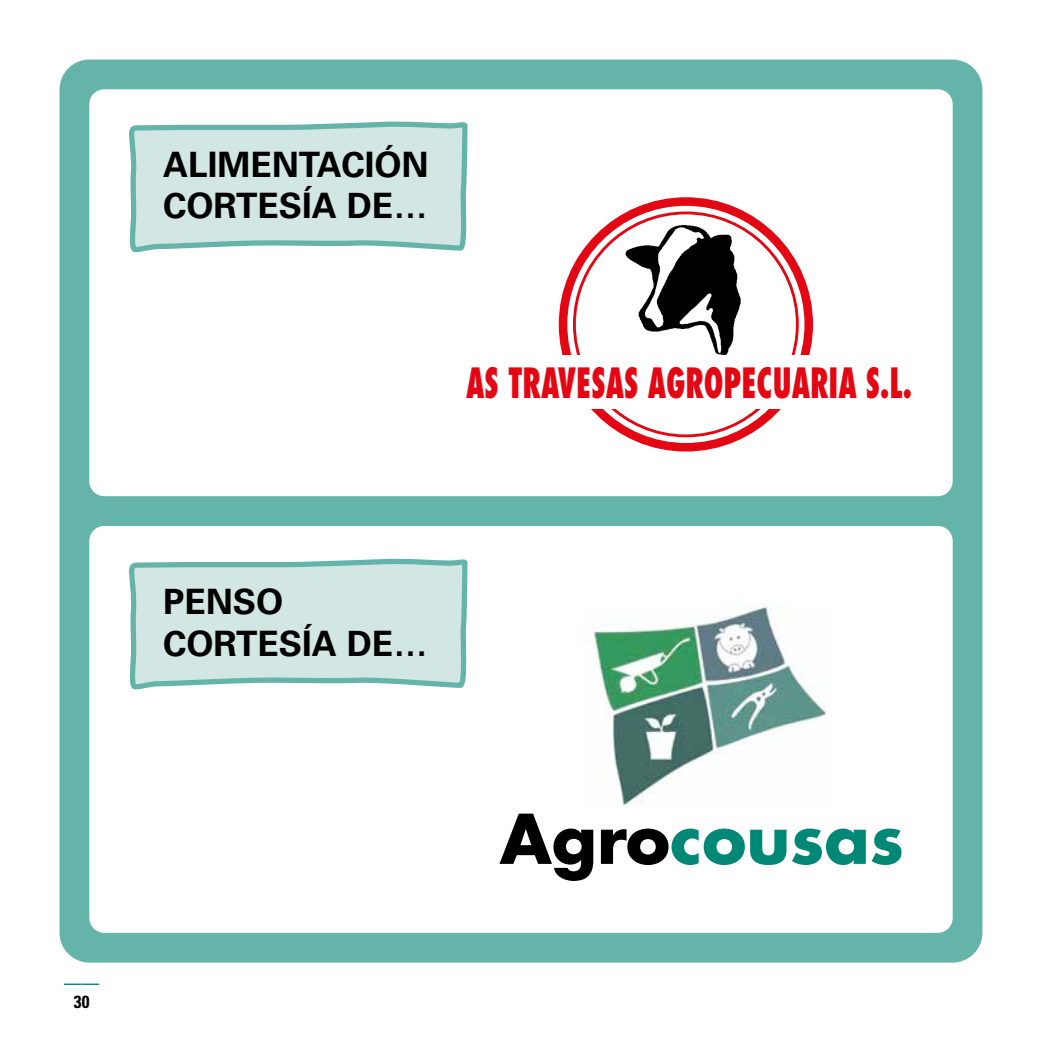
<style>
.page{position:relative;width:1042px;height:1042px;background:#fff}
.page>*{position:absolute;margin:0;border:0;box-sizing:border-box;transform-origin:0 0}
.t1{font:800 condensed 40.6px "Futura Std";color:#e30613;scale:.75 1}
.t2{font:700 35px/41.8px "Univers LT Std";color:#000}
.t3{font:700 condensed 17.5px "Univers LT Std";color:#087}
.t4{font:700 condensed 17.5px "Univers LT Std";color:#000}
</style>
<div class="page">
<div style="left:62px;top:62px;width:918px;height:898px;background:#65b4aa;border-radius:27px"></div>
<div style="left:60px;top:60px;width:922px;height:902px;border:5px solid #65b4aa;border-radius:27px"></div>
<div style="left:89px;top:89px;width:863px;height:407px;background:#fff;border-radius:15px"></div>
<div style="left:89px;top:526px;width:863px;height:407px;background:#fff;border-radius:15px"></div>
<img style="left:622px;top:223px;width:122px;height:132px">
<div style="left:559px;top:197px;width:254px;height:254px;border:9px solid #e30613;border-radius:50%"></div>
<div style="left:466px;top:355px;width:446px;height:53px;background:#fff"></div>
<svg style="left:499px;top:813px;width:402px;height:68px"></svg>
<img style="left:592px;top:606px;width:234px;height:200px">
<svg style="left:129px;top:121px;width:339px;height:132px;background:#c9e2de"></svg>
<svg style="left:129px;top:558px;width:339px;height:132px;background:#c9e2de"></svg>
<p class="t2" style="left:163px;top:144px;width:267px">ALIMENTACIÓN<br>CORTESÍA DE…</p>
<p class="t1" style="left:466px;top:358px;width:596px">AS TRAVESAS AGROPECUARIA S.L.</p>
<p class="t2" style="left:163px;top:581px;width:267px">PENSO<br>CORTESÍA DE…</p>
<p class="t3" style="left:64px;top:972px;width:36px">––––</p>
<p class="t4" style="left:74px;top:991px;width:17px">30</p>
</div>
